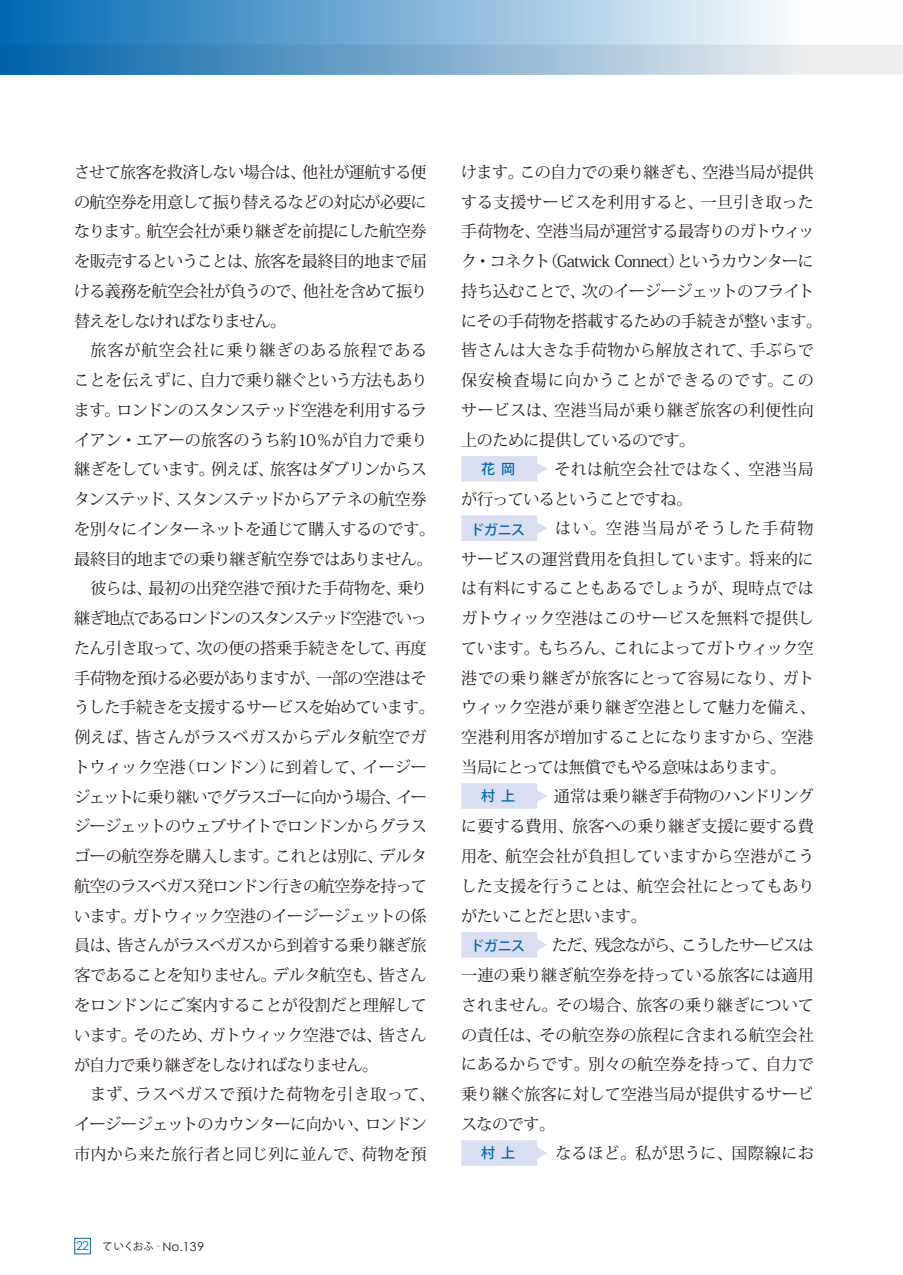
<style>
.page{position:relative;width:903px;height:1275px;background:#fff}
.page>*{position:absolute;margin:0;border:0;box-sizing:border-box;transform-origin:0 0}
.t1{font:16.1px/29.8px "Koz Min Pro";letter-spacing:-.02em;color:#231916;text-align:justify}
.t2{font:16.1px "Koz Min Pro";letter-spacing:-.04em;color:#231916}
.t3{font:16.1px "Koz Min Pro";letter-spacing:-.05em;color:#231916}
.t4{font:16.1px "Koz Min Pro";letter-spacing:-.09em;color:#231916}
.t5{font:16.1px "Koz Min Pro";letter-spacing:-.08em;color:#231916}
.t6{font:16.1px "Koz Min Pro";letter-spacing:-.055em;color:#231916}
.t7{font:16.1px "Koz Min Pro";letter-spacing:.005em;color:#231916}
.t8{font:16.1px "Koz Min Pro";letter-spacing:.01em;color:#231916}
.t9{font:16.1px "Koz Min Pro";letter-spacing:.04em;color:#231916}
.t10{font:16.1px "Koz Min Pro";letter-spacing:.05em;color:#231916}
.t11{font:16.1px "Koz Min Pro";letter-spacing:-.06em;color:#231916}
.t12{font:16.1px "Koz Min Pro";letter-spacing:.015em;color:#231916}
.t13{font:500 14px "Koz Go Pro";letter-spacing:-.025em;color:#0069b4}
.t14{font:12.25px "Century Gothic";color:#231916}
.s1{color:#0069b4}
.s2{font-family:"Koz Go Pro";font-size:10.15px}
</style>
<div class="page">
<div style="left:0;top:0;width:903px;height:74px;background:linear-gradient(to right,#0267b0,#fff)"></div>
<svg style="left:902px;top:45px;width:1px;height:29px"></svg>
<svg style="left:461px;top:456px;width:86px;height:25px;background:#dce1f2"></svg>
<svg style="left:461px;top:515px;width:86px;height:26px;background:#dde2f2"></svg>
<svg style="left:461px;top:783px;width:86px;height:26px;background:#dde2f2"></svg>
<svg style="left:461px;top:932px;width:86px;height:25px;background:#dce1f2"></svg>
<svg style="left:461px;top:1140px;width:86px;height:26px;background:#dde2f2"></svg>
<div style="left:74px;top:1238px;width:17px;height:16px;background:#fff;border:1px solid #0069b4"></div>
<p class="t1" style="left:74px;top:156px;width:355px">させて旅客を救済しない場合は、他社が運航する便の航空券を用意して振り替えるなどの対応が必要になります。航空会社が乗り継ぎを前提にした航空券を販売するということは、旅客を最終目的地まで届ける義務を航空会社が負うので、他社を含めて振り替えをしなければなりません。</p>
<p class="t10" style="left:90px;top:339px;width:338px">旅客が航空会社に乗り継ぎのある旅程である</p>
<p class="t6" style="left:74px;top:369px;width:355px">ことを伝えずに、自力で乗り継ぐという方法もあり</p>
<p class="t1" style="left:74px;top:395px;width:354px">ます。ロンドンのスタンステッド空港を利用するラ</p>
<p class="t1" style="left:74px;top:424px;width:355px">イアン・エアーの旅客のうち約10％が自力で乗り</p>
<p class="t1" style="left:74px;top:454px;width:354px">継ぎをしています。例えば、旅客はダブリンからス</p>
<p class="t2" style="left:74px;top:488px;width:354px">タンステッド、スタンステッドからアテネの航空券</p>
<p class="t1" style="left:74px;top:514px;width:363px">を別々にインターネットを通じて購入するのです。</p>
<p class="t1" style="left:74px;top:543px;width:360px">最終目的地までの乗り継ぎ航空券ではありません。</p>
<p class="t1" style="left:90px;top:573px;width:338px">彼らは、最初の出発空港で預けた手荷物を、乗り</p>
<p class="t4" style="left:74px;top:607px;width:354px">継ぎ地点であるロンドンのスタンステッド空港でいっ</p>
<p class="t1" style="left:74px;top:633px;width:354px">たん引き取って、次の便の搭乗手続きをして、再度</p>
<p class="t2" style="left:74px;top:666px;width:354px">手荷物を預ける必要がありますが、一部の空港はそ</p>
<p class="t1" style="left:74px;top:692px;width:363px">うした手続きを支援するサービスを始めています。</p>
<p class="t7" style="left:74px;top:726px;width:354px">例えば、皆さんがラスベガスからデルタ航空でガ</p>
<p class="t1" style="left:74px;top:752px;width:355px">トウィック空港（ロンドン）に到着して、イージー</p>
<p class="t5" style="left:74px;top:785px;width:354px">ジェットに乗り継いでグラスゴーに向かう場合、イー</p>
<p class="t3" style="left:74px;top:815px;width:354px">ジージェットのウェブサイトでロンドンからグラス</p>
<p class="t1" style="left:74px;top:841px;width:354px">ゴーの航空券を購入します。これとは別に、デルタ</p>
<p class="t3" style="left:74px;top:875px;width:354px">航空のラスベガス発ロンドン行きの航空券を持って</p>
<p class="t1" style="left:74px;top:900px;width:354px">います。ガトウィック空港のイージージェットの係</p>
<p class="t2" style="left:74px;top:934px;width:354px">員は、皆さんがラスベガスから到着する乗り継ぎ旅</p>
<p class="t1" style="left:74px;top:960px;width:354px">客であることを知りません。デルタ航空も、皆さん</p>
<p class="t1" style="left:74px;top:990px;width:354px">をロンドンにご案内することが役割だと理解して</p>
<p class="t1" style="left:74px;top:1019px;width:354px">います。そのため、ガトウィック空港では、皆さん</p>
<p class="t11" style="left:74px;top:1053px;width:306px">が自力で乗り継ぎをしなければなりません。</p>
<p class="t9" style="left:90px;top:1083px;width:347px">まず、ラスベガスで預けた荷物を引き取って、</p>
<p class="t1" style="left:74px;top:1109px;width:354px">イージージェットのカウンターに向かい、ロンドン</p>
<p class="t8" style="left:74px;top:1142px;width:354px">市内から来た旅行者と同じ列に並んで、荷物を預</p>
<p class="t14" style="left:76px;top:1239px;width:130px"><span class="s1">22</span> <span class="s2">ていくおふ</span> <sup>.</sup> No.139</p>
<p class="t1" style="left:461px;top:157px;width:363px;text-align:left">けます。この自力での乗り継ぎも、空港当局が提供する支援サービスを利用すると、一旦引き取った手荷物を、空港当局が運営する最寄りのガトウィック・コネクト（Gatwick Connect）というカウンターに持ち込むことで、次のイージージェットのフライトにその手荷物を搭載するための手続きが整います。皆さんは大きな手荷物から解放されて、手ぶらで保安検査場に向かうことができるのです。このサービスは、空港当局が乗り継ぎ旅客の利便性向上のために提供しているのです。</p>
<p class="t13" style="left:481px;top:460px;width:35px">花 岡</p>
<p class="t1" style="left:461px;top:453px;width:354px;line-height:30.3px;text-indent:93px">それは航空会社ではなく、空港当局が行っているということですね。</p>
<p class="t13" style="left:470px;top:520px;width:56px">ドガニス</p>
<p class="t1" style="left:461px;top:513px;width:356px;text-align:left;text-indent:94px">はい。空港当局がそうした手荷物サービスの運営費用を負担しています。将来的には有料にすることもあるでしょうが、現時点ではガトウィック空港はこのサービスを無料で提供しています。もちろん、これによってガトウィック空港での乗り継ぎが旅客にとって容易になり、ガトウィック空港が乗り継ぎ空港として魅力を備え、空港利用客が増加することになりますから、空港当局にとっては無償でもやる意味はあります。</p>
<p class="t13" style="left:481px;top:787px;width:36px">村 上</p>
<p class="t1" style="left:461px;top:781px;width:355px;text-indent:93px">通常は乗り継ぎ手荷物のハンドリングに要する費用、旅客への乗り継ぎ支援に要する費用を、航空会社が負担していますから空港がこうした支援を行うことは、航空会社にとってもありがたいことだと思います。</p>
<p class="t13" style="left:470px;top:937px;width:56px">ドガニス</p>
<p class="t1" style="left:461px;top:929px;width:354px;text-indent:91px">ただ、残念ながら、こうしたサービスは一連の乗り継ぎ航空券を持っている旅客には適用されません。その場合、旅客の乗り継ぎについての責任は、その航空券の旅程に含まれる航空会社にあるからです。別々の航空券を持って、自力で乗り継ぐ旅客に対して空港当局が提供するサービスなのです。</p>
<p class="t13" style="left:481px;top:1144px;width:36px">村 上</p>
<p class="t12" style="left:555px;top:1142px;width:260px">なるほど。私が思うに、国際線にお</p>
</div>
